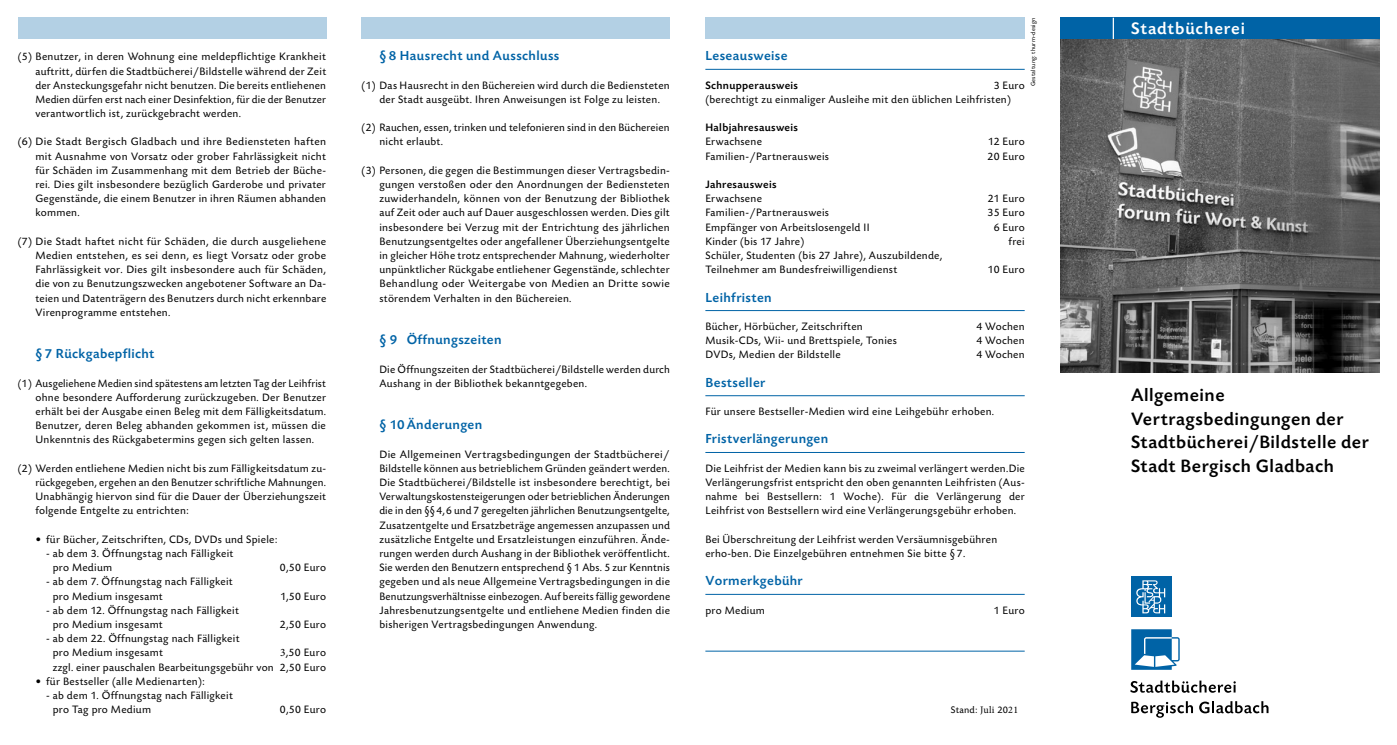
<style>
.page{position:relative;width:1397px;height:745px;background:#fff}
.page>*{position:absolute;margin:0;border:0;box-sizing:border-box;transform-origin:0 0}
.t1{font:500 18.75px/23.8px "Today Sans BEFOP";letter-spacing:.025em;color:#000}
.t2{font:500 17.5px "Today Sans BEFOP";letter-spacing:.045em;color:#fff}
.t3{font:500 13.75px "Today Sans BEFOP";letter-spacing:.025em;color:#0063a6}
.t4{font:11.25px/14.1px "Today Sans BEFOP";letter-spacing:.025em;color:#000}
.t5{font:500 11.25px "Today Sans BEFOP";letter-spacing:.03em;color:#000}
.t6{font:10px "Today Sans BEFOP";letter-spacing:.025em;color:#000}
.t7{font:6.25px "Today Sans BEFOP";letter-spacing:.025em;color:#000}
.s1{font-family:"Minion Pro"}
</style>
<div class="page">
<div style="left:1059px;top:18px;width:319px;height:21px;background:#0063a6"></div>
<svg style="left:1112px;top:18px;width:1px;height:21px"></svg>
<hr style="left:705px;top:69px;width:319px;height:1px;background:#0063a6">
<hr style="left:705px;top:310px;width:319px;height:1px;background:#0063a6">
<hr style="left:705px;top:395px;width:319px;height:1px;background:#0063a6">
<hr style="left:705px;top:452px;width:319px;height:1px;background:#0063a6">
<hr style="left:705px;top:593px;width:319px;height:1px;background:#0063a6">
<hr style="left:705px;top:650px;width:319px;height:1px;background:#0063a6">
<div style="left:18px;top:18px;width:308px;height:21px;background:#b3d0e4"></div>
<div style="left:361px;top:18px;width:308px;height:21px;background:#b3d0e4"></div>
<div style="left:705px;top:18px;width:319px;height:21px;background:#b3d0e4"></div>
<svg style="left:1130px;top:680px;width:105px;height:12px"></svg>
<svg style="left:1131px;top:701px;width:61px;height:16px"></svg>
<svg style="left:1199px;top:701px;width:69px;height:12px"></svg>
<div style="left:1130px;top:576px;width:41px;height:40px;background:#0063a6"></div>
<svg style="left:1131px;top:629px;width:48px;height:40px"></svg>
<svg style="left:1136px;top:580px;width:28px;height:33px"></svg>
<img style="left:1060px;top:39px;width:318px;height:333px">
<p class="t4" style="left:35px;top:50px;width:292px;text-align:justify;text-indent:-18px">(5) Benutzer, in deren Wohnung eine meldepflichtige Krankheit auftritt, dürfen die Stadtbücherei/Bildstelle während der Zeit der Ansteckungsgefahr nicht benutzen. Die bereits entliehenen Medien dürfen erst nach einer Desinfektion, für die der Benutzer verantwortlich ist, zurückgebracht werden.</p>
<p class="t4" style="left:35px;top:135px;width:292px;text-align:justify;text-indent:-18px">(6) Die Stadt Bergisch Gladbach und ihre Bediensteten haften mit Ausnahme von Vorsatz oder grober Fahrlässigkeit nicht für Schäden im Zusammenhang mit dem Betrieb der Büche&shy;rei. Dies gilt insbesondere bezüglich Garderobe und privater Gegenstände, die einem Benutzer in ihren Räumen abhanden kommen.</p>
<p class="t4" style="left:35px;top:234px;width:292px;text-align:justify;text-indent:-18px">(7) Die Stadt haftet nicht für Schäden, die durch ausgeliehene Medien entstehen, es sei denn, es liegt Vorsatz oder grobe Fahrlässigkeit vor. Dies gilt insbesondere auch für Schäden, die von zu Benutzungszwecken angebotener Software an Da&shy;teien und Datenträgern des Benutzers durch nicht erkennbare Virenprogramme entstehen.</p>
<p class="t3" style="left:35px;top:346px;width:120px">§ 7 Rückgabepflicht</p>
<p class="t4" style="left:35px;top:376px;width:292px;text-align:justify;text-indent:-18px">(1) Ausgeliehene Medien sind spätestens am letzten Tag der Leihfrist ohne besondere Aufforderung zurückzugeben. Der Benutzer erhält bei der Ausgabe einen Beleg mit dem Fälligkeitsdatum.<br>Benutzer, deren Beleg abhanden gekommen ist, müssen die Unkenntnis des Rückgabetermins gegen sich gelten lassen.</p>
<p class="t4" style="left:35px;top:461px;width:292px;text-align:justify;text-indent:-18px">(2) Werden entliehene Medien nicht bis zum Fälligkeitsdatum zu&shy;rückgegeben, ergehen an den Benutzer schriftliche Mahnungen.<br>Unabhängig hiervon sind für die Dauer der Überziehungszeit folgende Entgelte zu entrichten:</p>
<p class="t4" style="left:35px;top:532px;width:243px">• für Bücher, Zeitschriften, CDs, DVDs und Spiele:</p>
<p class="t4" style="left:53px;top:546px;width:182px;text-indent:-7px">- ab dem 3. Öffnungstag nach Fälligkeit pro Medium</p>
<p class="t4" style="left:280px;top:560px;width:48px">0,50 Euro</p>
<p class="t4" style="left:53px;top:574px;width:181px;text-indent:-7px">- ab dem 7. Öffnungstag nach Fälligkeit pro Medium insgesamt</p>
<p class="t4" style="left:280px;top:589px;width:47px">1,50 Euro</p>
<p class="t4" style="left:53px;top:603px;width:187px;text-indent:-7px">- ab dem 12. Öffnungstag nach Fälligkeit pro Medium insgesamt</p>
<p class="t4" style="left:280px;top:617px;width:48px">2,50 Euro</p>
<p class="t4" style="left:53px;top:631px;width:188px;text-indent:-7px">- ab dem 22. Öffnungstag nach Fälligkeit pro Medium insgesamt</p>
<p class="t4" style="left:53px;top:645px;width:275px;text-align:right"><span class="s1">3</span>,50 Euro<br>zzgl. einer pauschalen Bearbeitungsgebühr von 2,50 Euro</p>
<p class="t4" style="left:35px;top:674px;width:171px">• für Bestseller (alle Medienarten):</p>
<p class="t4" style="left:53px;top:688px;width:181px;text-indent:-7px">- ab dem 1. Öffnungstag nach Fälligkeit pro Tag pro Medium</p>
<p class="t4" style="left:280px;top:702px;width:48px">0,50 Euro</p>
<p class="t3" style="left:379px;top:48px;width:181px">§ 8 Hausrecht und Ausschluss</p>
<p class="t4" style="left:379px;top:78px;width:292px;text-indent:-18px">(1) Das Hausrecht in den Büchereien wird durch die Bediensteten der Stadt ausgeübt. Ihren Anweisungen ist Folge zu leisten.</p>
<p class="t4" style="left:379px;top:121px;width:292px;text-indent:-18px">(2) Rauchen, essen, trinken und telefonieren sind in den Büchereien nicht erlaubt.</p>
<p class="t4" style="left:379px;top:163px;width:292px;text-align:justify;text-indent:-18px">(3) Personen, die gegen die Bestimmungen dieser Vertragsbedin&shy;gungen verstoßen oder den Anordnungen der Bediensteten zuwiderhandeln, können von der Benutzung der Bibliothek auf Zeit oder auch auf Dauer ausgeschlossen werden. Dies gilt insbesondere bei Verzug mit der Entrichtung des jährlichen Benutzungsentgeltes oder angefallener Überziehungsentgelte in gleicher Höhe trotz entsprechender Mahnung, wiederholter unpünktlicher Rückgabe entliehener Gegenstände, schlechter Behandlung oder Weitergabe von Medien an Dritte sowie störendem Verhalten in den Büchereien.</p>
<p class="t3" style="left:379px;top:332px;width:124px">§ 9 Öffnungszeiten</p>
<p class="t4" style="left:379px;top:362px;width:292px">Die Öffnungszeiten der Stadtbücherei/Bildstelle werden durch<br>Aushang in der Bibliothek bekanntgegeben.</p>
<p class="t3" style="left:379px;top:417px;width:104px">§ 10Änderungen</p>
<p class="t4" style="left:379px;top:447px;width:292px;text-align:justify">Die Allgemeinen Vertragsbedingungen der Stadtbücherei/ Bildstelle können aus betrieblichem Gründen geändert werden.<br>Die Stadtbücherei/Bildstelle ist insbesondere berechtigt, bei Verwaltungskostensteigerungen oder betrieblichen Änderungen die in den §§ 4, 6 und 7 geregelten jährlichen Benutzungsentgelte, Zusatzentgelte und Ersatzbeträge angemessen anzupassen und zusätzliche Entgelte und Ersatzleistungen einzuführen. Ände&shy;rungen werden durch Aushang in der Bibliothek veröffentlicht.<br>Sie werden den Benutzern entsprechend § 1 Abs. 5 zur Kenntnis gegeben und als neue Allgemeine Vertragsbedingungen in die Benutzungsverhältnisse einbezogen. Auf bereits fällig gewordene Jahresbenutzungsentgelte und entliehene Medien finden die bisherigen Vertragsbedingungen Anwendung.</p>
<p class="t7" style="left:1029px;top:86px;width:70px;rotate:-90deg">Gestaltung: thurm-design</p>
<p class="t3" style="left:705px;top:48px;width:84px">Leseausweise</p>
<p class="t5" style="left:705px;top:79px;width:94px">Schnupperausweis</p>
<p class="t4" style="left:705px;top:78px;width:321px;text-indent:288px">3 Euro (berechtigt zu einmaliger Ausleihe mit den üblichen Leihfristen)</p>
<p class="t5" style="left:705px;top:122px;width:94px">Halbjahresausweis</p>
<p class="t4" style="left:705px;top:135px;width:58px">Erwachsene</p>
<p class="t4" style="left:988px;top:135px;width:38px">12 Euro</p>
<p class="t4" style="left:705px;top:149px;width:125px">Familien-/Partnerausweis</p>
<p class="t4" style="left:987px;top:149px;width:39px">20 Euro</p>
<p class="t5" style="left:705px;top:178px;width:73px">Jahresausweis</p>
<p class="t4" style="left:705px;top:192px;width:58px">Erwachsene</p>
<p class="t4" style="left:987px;top:192px;width:38px">21 Euro</p>
<p class="t4" style="left:705px;top:206px;width:125px">Familien-/Partnerausweis</p>
<p class="t4" style="left:987px;top:206px;width:39px">35 Euro</p>
<p class="t4" style="left:705px;top:220px;width:166px">Empfänger von Arbeitslosengeld II</p>
<p class="t4" style="left:993px;top:220px;width:32px">6 Euro</p>
<p class="t4" style="left:705px;top:234px;width:100px">Kinder (bis 17 Jahre)</p>
<p class="t4" style="left:1008px;top:234px;width:18px">frei</p>
<p class="t4" style="left:705px;top:248px;width:238px">Schüler, Studenten (bis 27 Jahre), Auszubildende,<br>Teilnehmer am Bundesfreiwilligendienst</p>
<p class="t4" style="left:987px;top:263px;width:38px">10 Euro</p>
<p class="t3" style="left:705px;top:289px;width:68px">Leihfristen</p>
<p class="t4" style="left:705px;top:319px;width:159px">Bücher, Hörbücher, Zeitschriften</p>
<p class="t4" style="left:976px;top:319px;width:50px">4 Wochen</p>
<p class="t4" style="left:705px;top:333px;width:193px">Musik-CDs, Wii- und Brettspiele, Tonies</p>
<p class="t4" style="left:976px;top:333px;width:50px">4 Wochen</p>
<p class="t4" style="left:705px;top:348px;width:137px">DVDs, Medien der Bildstelle</p>
<p class="t4" style="left:976px;top:348px;width:50px">4 Wochen</p>
<p class="t3" style="left:705px;top:374px;width:62px">Bestseller</p>
<p class="t4" style="left:705px;top:404px;width:290px">Für unsere Bestseller-Medien wird eine Leihgebühr erhoben.</p>
<p class="t3" style="left:705px;top:431px;width:124px">Fristverlängerungen</p>
<p class="t4" style="left:705px;top:461px;width:321px;text-align:justify">Die Leihfrist der Medien kann bis zu zweimal verlängert werden.Die Verlängerungsfrist entspricht den oben genannten Leihfristen (Aus&shy;nahme bei Bestsellern: 1 Woche). Für die Verlängerung der Leihfrist von Bestsellern wird eine Verlängerungsgebühr erhoben.</p>
<p class="t4" style="left:705px;top:532px;width:293px">Bei Überschreitung der Leihfrist werden Versäumnisgebühren erho-ben. Die Einzelgebühren entnehmen Sie bitte § 7.</p>
<p class="t3" style="left:705px;top:573px;width:99px">Vormerkgebühr</p>
<p class="t4" style="left:705px;top:603px;width:61px">pro Medium</p>
<p class="t4" style="left:993px;top:603px;width:32px">1 Euro</p>
<p class="t6" style="left:950px;top:704px;width:69px">Stand: <span class="s1">Juli</span> 20<span class="s1">21</span></p>
<h2 class="t2" style="left:1130px;top:19px;width:115px">Stadtbücherei</h2>
<h1 class="t1" style="left:1130px;top:383px;width:239px">Allgemeine<br>Vertragsbedingungen der<br>Stadtbücherei/Bildstelle der<br>Stadt Bergisch Gladbach</h1>
</div>
